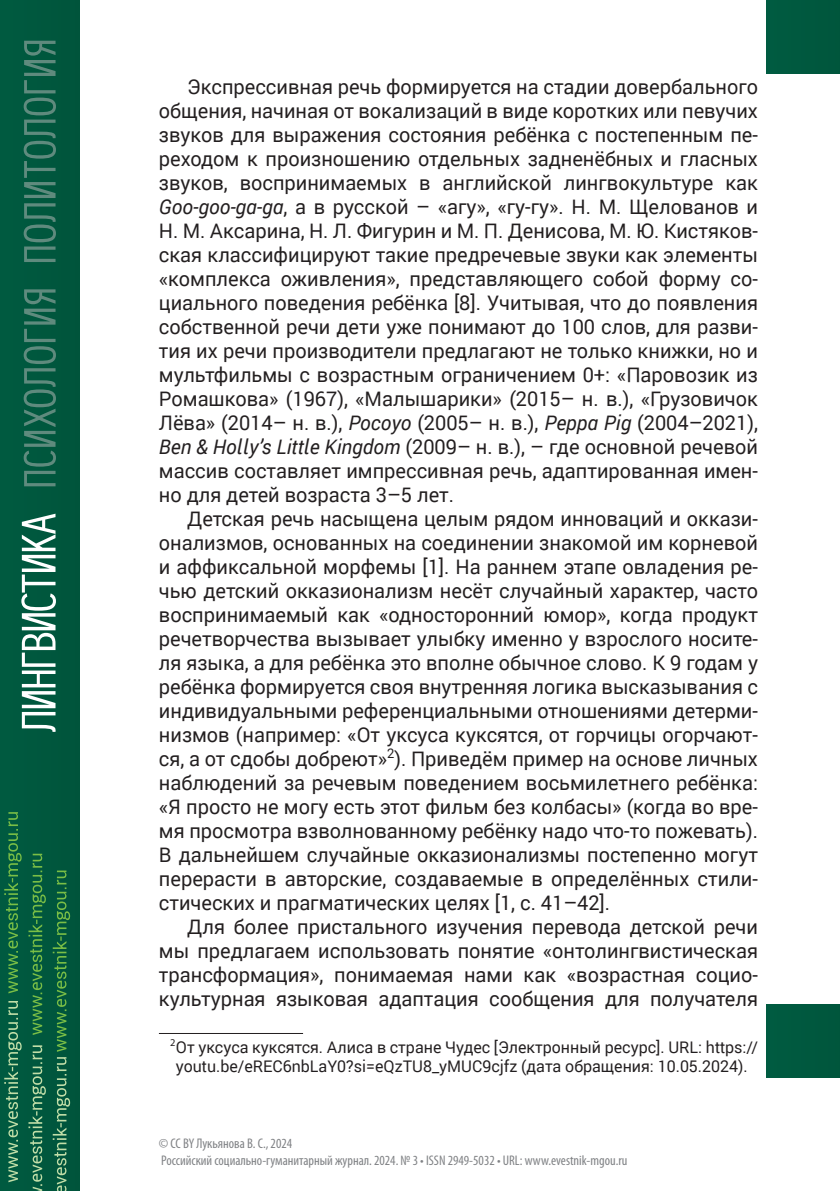
<style>
.page{position:relative;width:840px;height:1191px;background:#fff}
.page>*{position:absolute;margin:0;border:0;box-sizing:border-box;transform-origin:0 0}
.Основной_текст{font:20px/24px "Roberto Sans";color:#231f20;text-align:justify}
.Сноска{font:16px/19.2px "Roberto Sans";color:#231f20;text-align:center}
.t1{font:condensed 14px/16.8px "Myriad Pro";color:#808285}
.s1{font-style:italic}
</style>
<div class="page">
<div style="left:0;top:0;width:79px;height:1191px;background:#00573d"></div>
<div style="left:766px;top:0;width:73px;height:74px;background:#00583f"></div>
<svg style="left:4px;top:1001px;width:18px;height:181px"></svg>
<svg style="left:4px;top:812px;width:18px;height:181px"></svg>
<svg style="left:28px;top:853px;width:18px;height:182px"></svg>
<svg style="left:53px;top:870px;width:17px;height:181px"></svg>
<svg style="left:28px;top:1045px;width:18px;height:146px"></svg>
<svg style="left:53px;top:1057px;width:17px;height:134px"></svg>
<svg style="left:24px;top:41px;width:32px;height:221px"></svg>
<svg style="left:24px;top:289px;width:32px;height:197px"></svg>
<div style="left:766px;top:1004px;width:73px;height:73px;background:#00583f"></div>
<svg style="left:21px;top:513px;width:35px;height:219px"></svg>
<hr style="left:159px;top:1033px;width:144px;height:1px;background:#231f20">
<p class="Основной_текст" style="left:159px;top:73px;width:600px;text-indent:28px">Экспрессивная речь формируется на стадии довербального общения, начиная от вокализаций в виде коротких или певучих звуков для выражения состояния ребёнка с постепенным пе&shy;реходом к произношению отдельных задненёбных и гласных звуков, воспринимаемых в английской лингвокультуре как <span class="s1">Goo-goo-ga-ga</span>, а в русской – «агу», «гу-гу». Н. М. Щелованов и Н. М. Аксарина, Н. Л. Фигурин и М. П. Денисова, М. Ю. Кистяков&shy;ская классифицируют такие предречевые звуки как элементы «комплекса оживления», представляющего собой форму со&shy;циального поведения ребёнка [8]. Учитывая, что до появления собственной речи дети уже понимают до 100 слов, для разви&shy;тия их речи производители предлагают не только книжки, но и мультфильмы с возрастным ограничением 0+: «Паровозик из Ромашкова» (1967), «Малышарики» (2015– н. в.), «Грузовичок Лёва» (2014– н. в.), <span class="s1">Pocoyo</span> (2005– н. в.), <span class="s1">Peppa Pig</span> (2004–2021), <span class="s1">Ben &amp; Holly’s Little Kingdom</span> (2009– н. в.), – где основной речевой массив составляет импрессивная речь, адаптированная имен&shy;но для детей возраста 3–5 лет.</p>
<p class="Основной_текст" style="left:159px;top:505px;width:600px;text-indent:28px">Детская речь насыщена целым рядом инноваций и оккази&shy;онализмов, основанных на соединении знакомой им корневой и аффиксальной морфемы [1]. На раннем этапе овладения ре&shy;чью детский окказионализм несёт случайный характер, часто воспринимаемый как «односторонний юмор», когда продукт речетворчества вызывает улыбку именно у взрослого носите&shy;ля языка, а для ребёнка это вполне обычное слово. К 9 годам у ребёнка формируется своя внутренняя логика высказывания с индивидуальными референциальными отношениями детерми&shy;низмов (например: «От уксуса куксятся, от горчицы огорчают&shy;ся, а от сдобы добреют»<sup>2</sup>). Приведём пример на основе личных наблюдений за речевым поведением восьмилетнего ребёнка: «Я просто не могу есть этот фильм без колбасы» (когда во вре&shy;мя просмотра взволнованному ребёнку надо что-то пожевать).<br>В дальнейшем случайные окказионализмы постепенно могут перерасти в авторские, создаваемые в определённых стили&shy;стических и прагматических целях [1, с. 41–42].</p>
<p class="Основной_текст" style="left:159px;top:913px;width:600px;text-indent:28px">Для более пристального изучения перевода детской речи мы предлагаем использовать понятие «онтолингвистическая трансформация», понимаемая нами как «возрастная социо&shy;культурная языковая адаптация сообщения для получателя</p>
<p class="Сноска" style="left:170px;top:1036px;width:589px"><sup>2</sup>От уксуса куксятся. Алиса в стране Чудес [Электронный ресурс]. URL: https:// youtu.be/eREC6nbLaY0?si=eQzTU8_yMUC9cjfz (дата обращения: 10.05.2024).</p>
<p class="t1" style="left:159px;top:1134px;width:469px">© CC BY Лукьянова В. С., 2024<br>Российский социально-гуманитарный журнал. 2024. № 3 • ISSN 2949-5032 • URL: www.evestnik-mgou.ru</p>
</div>
